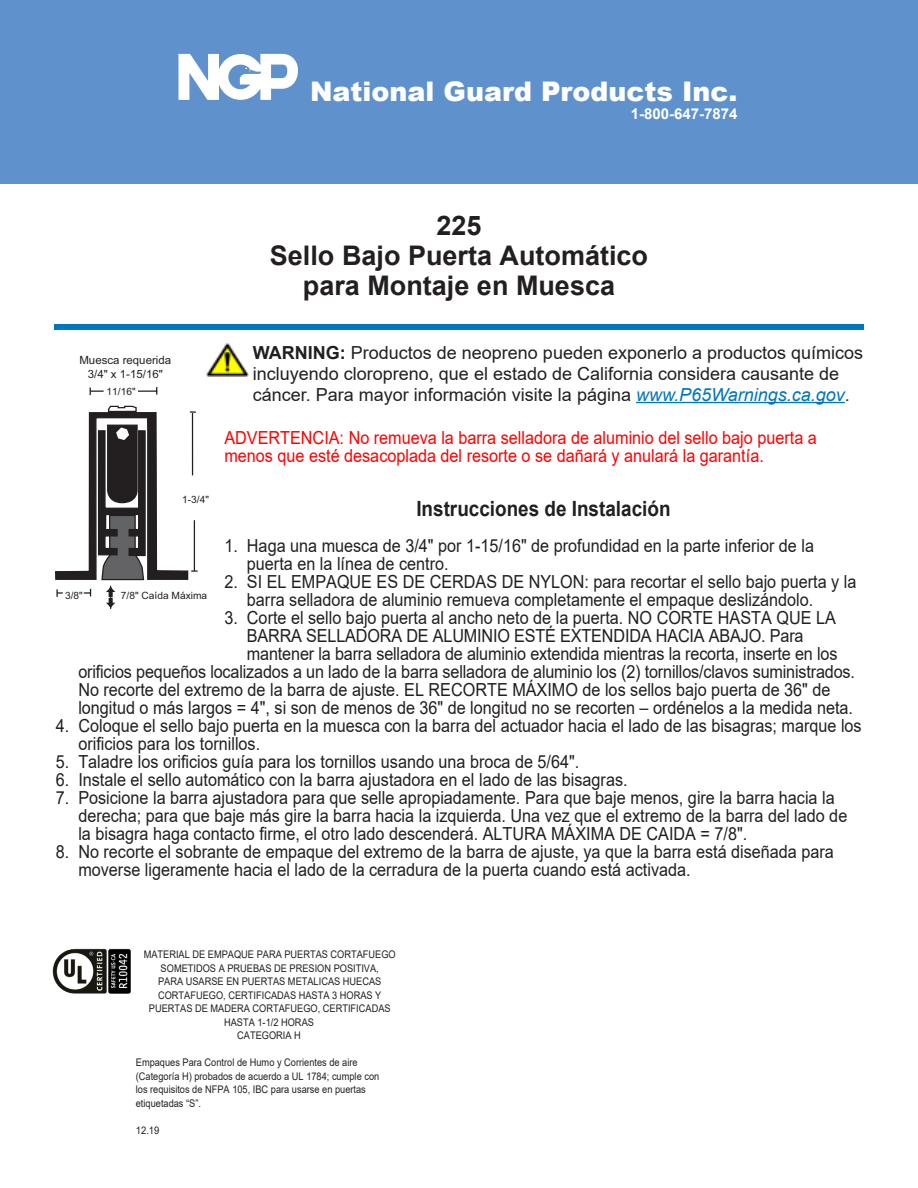
<style>
.page{position:relative;width:918px;height:1188px;background:#fff}
.page>*{position:absolute;margin:0;border:0;box-sizing:border-box;transform-origin:0 0}
.HEADLINE{font:700 27px/30px "Arial";color:#231f20;text-align:center}
.t1{font:900 27px "Arial";color:#fff}
.SUBHEAD{font:700 21px "Arial";color:#231f20;scale:.9 1}
.BODY_COPY{font:18px/18px "Arial";color:#231f20;scale:.9 1}
.BODY_COPY-2{font:18px/21px "Arial";color:#231f20}
.BODY_COPY-3{font:18px/18px "Arial";color:#f00;scale:.9 1}
.t2{font:700 15px "Arial";color:#fff}
.t3{font:11.25px/13.6px "Arial";color:#231f20;text-align:center}
.t4{font:10.5px/13.5px "Arial";color:#231f20;text-align:center;scale:.88 1}
.t5{font:10.5px "Arial";color:#231f20;scale:.9 1}
.t6{font:10.05px "Arial";color:#231f20}
.s1{font-weight:700}
.s2{font-style:italic;color:#0076be}
</style>
<div class="page">
<div style="left:0;top:0;width:918px;height:184px;background:#5f92cd"></div>
<svg style="left:178px;top:54px;width:120px;height:46px"></svg>
<div style="left:54px;top:324px;width:810px;height:6px;background:#0076be"></div>
<img style="left:52px;top:948px;width:79px;height:46px">
<svg style="left:90px;top:388px;width:14px;height:7px"></svg>
<svg style="left:138px;top:387px;width:19px;height:8px"></svg>
<svg style="left:55px;top:405px;width:143px;height:204px"></svg>
<img style="left:206px;top:343px;width:42px;height:33px">
<hr style="left:636px;top:402px;width:209px;height:1px;background:#0076be">
<p class="t1" style="left:310px;top:72px;width:429px">National Guard Products Inc.</p>
<p class="t2" style="left:631px;top:103px;width:108px">1-800-647-7874</p>
<p class="t3" style="left:79px;top:354px;width:93px">Muesca requerida<br>3/4" x 1-15/16"</p>
<p class="t6" style="left:107px;top:384px;width:31px">11/16"</p>
<p class="HEADLINE" style="left:436px;top:210px;width:47px">225</p>
<p class="HEADLINE" style="left:270px;top:240px;width:380px">Sello Bajo Puerta Automático para Montaje en Muesca</p>
<p class="BODY_COPY-2" style="left:253px;top:342px;width:612px"><span class="s1">WARNING:</span> Productos de neopreno pueden exponerlo a productos químicos incluyendo cloropreno, que el estado de California considera causante de cáncer. Para mayor información visite la página <span class="s2">www.P65Warnings.ca.gov</span>.</p>
<p class="BODY_COPY-3" style="left:224px;top:428px;width:660px">ADVERTENCIA: No remueva la barra selladora de aluminio del sello bajo puerta a menos que esté desacoplada del resorte o se dañará y anulará la garantía.</p>
<p class="SUBHEAD" style="left:416px;top:494px;width:284px">Instrucciones de Instalación</p>
<p class="BODY_COPY" style="left:247px;top:536px;width:632px;text-indent:-23px">1. Haga una muesca de 3/4" por 1-15/16" de profundidad en la parte inferior de la puerta en la línea de centro.</p>
<p class="BODY_COPY" style="left:247px;top:572px;width:679px;text-indent:-23px">2. SI EL EMPAQUE ES DE CERDAS DE NYLON: para recortar el sello bajo puerta y la barra selladora de aluminio remueva completamente el empaque deslizándolo.</p>
<p class="BODY_COPY" style="left:247px;top:608px;width:658px;text-indent:-23px">3. Corte el sello bajo puerta al ancho neto de la puerta. NO CORTE HASTA QUE LA<br>BARRA SELLADORA DE ALUMINIO ESTÉ EXTENDIDA HACIA ABAJO. Para mantener la barra selladora de aluminio extendida mientras la recorta, inserte en los</p>
<p class="BODY_COPY" style="left:78px;top:662px;width:864px">orificios pequeños localizados a un lado de la barra selladora de aluminio los (2) tornillos/clavos suministrados.<br>No recorte del extremo de la barra de ajuste. EL RECORTE MÁXIMO de los sellos bajo puerta de 36" de longitud o más largos = 4", si son de menos de 36" de longitud no se recorten – ordénelos a la medida neta.</p>
<p class="BODY_COPY" style="left:78px;top:716px;width:872px;text-indent:-23px">4. Coloque el sello bajo puerta en la muesca con la barra del actuador hacia el lado de las bisagras; marque los orificios para los tornillos.</p>
<p class="BODY_COPY" style="left:56px;top:752px;width:583px">5. Taladre los orificios guía para los tornillos usando una broca de 5/64".</p>
<p class="BODY_COPY" style="left:56px;top:770px;width:637px">6. Instale el sello automático con la barra ajustadora en el lado de las bisagras.</p>
<p class="BODY_COPY" style="left:78px;top:788px;width:856px;text-indent:-23px">7. Posicione la barra ajustadora para que selle apropiadamente. Para que baje menos, gire la barra hacia la derecha; para que baje más gire la barra hacia la izquierda. Una vez que el extremo de la barra del lado de la bisagra haga contacto firme, el otro lado descenderá. ALTURA MÁXIMA DE CAIDA = 7/8".</p>
<p class="BODY_COPY" style="left:78px;top:842px;width:841px;text-indent:-23px">8. No recorte el sobrante de empaque del extremo de la barra de ajuste, ya que la barra está diseñada para moverse ligeramente hacia el lado de la cerradura de la puerta cuando está activada.</p>
<p class="t6" style="left:182px;top:493px;width:28px">1-3/4"</p>
<p class="t6" style="left:121px;top:589px;width:88px">7/8" Caída Máxima</p>
<p class="t6" style="left:65px;top:589px;width:19px">3/8"</p>
<p class="t4" style="left:144px;top:948px;width:288px">MATERIAL DE EMPAQUE PARA PUERTAS CORTAFUEGO SOMETIDOS A PRUEBAS DE PRESION POSITIVA,<br>PARA USARSE EN PUERTAS METALICAS HUECAS CORTAFUEGO, CERTIFICADAS HASTA 3 HORAS Y PUERTAS DE MADERA CORTAFUEGO, CERTIFICADAS HASTA 1-1/2 HORAS</p>
<p class="t4" style="left:237px;top:1029px;width:74px">CATEGORIA H</p>
<p class="t4" style="left:136px;top:1056px;width:278px;text-align:left">Empaques Para Control de Humo y Corrientes de aire (Categoría H) probados de acuerdo a UL 1784; cumple con los requisitos de NFPA 105, IBC para usarse en puertas etiquetadas “S”.</p>
<p class="t5" style="left:136px;top:1123px;width:28px">12.19</p>
</div>
